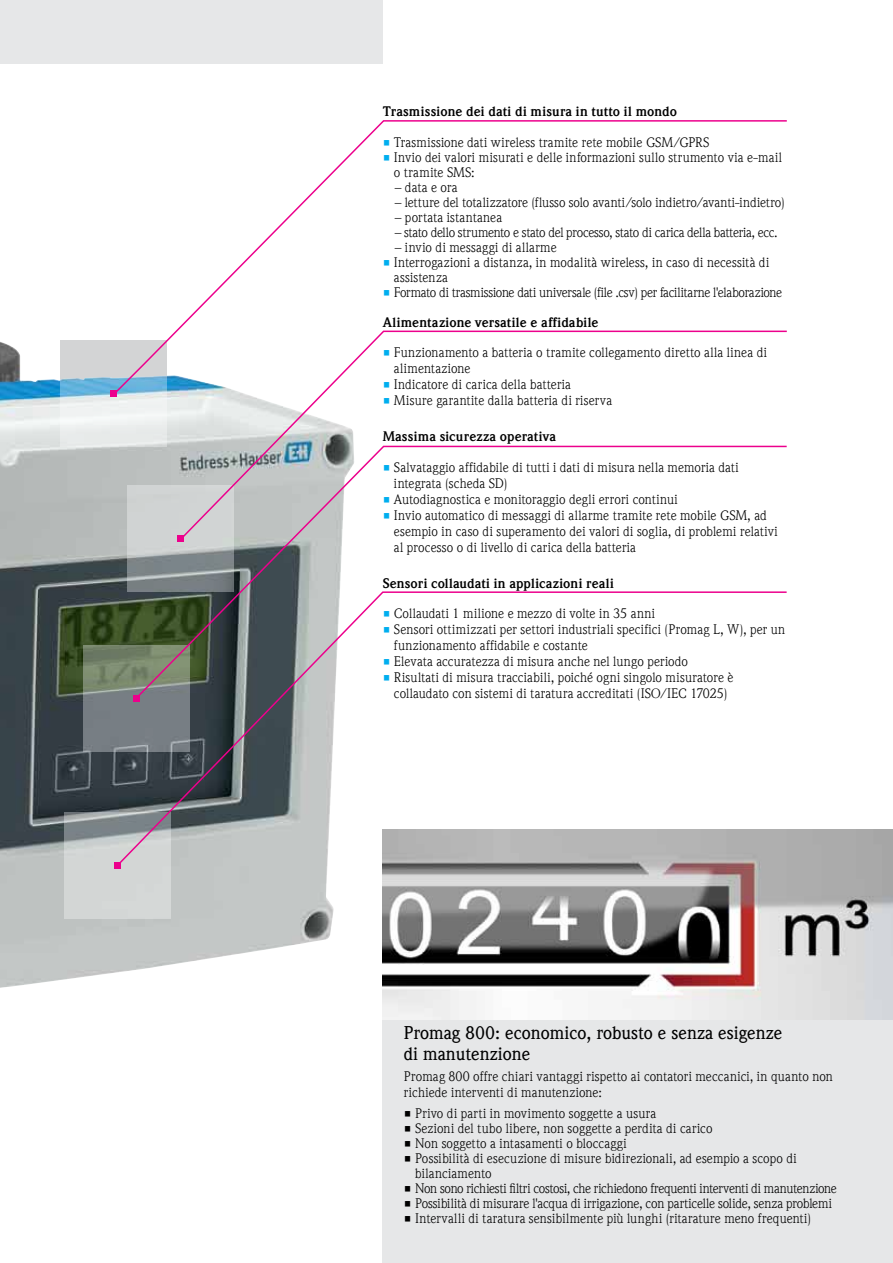
<style>
.page{position:relative;width:893px;height:1263px;background:#fff}
.page>*{position:absolute;margin:0;border:0;box-sizing:border-box;transform-origin:0 0}
.t1{font:500 18px/21.6px "E+H Weidemann Com";color:#000}
.t2{font:13.5px/15.9px "E+H Weidemann Com";letter-spacing:.01em;color:#000}
.t3{font:13.5px "E+H Weidemann Com";letter-spacing:-.02em;color:#000}
.t4{font:700 13.5px "E+H Weidemann Com";letter-spacing:.01em;color:#000}
.t5{font:13.5px "E+H Weidemann Com";letter-spacing:-.015em;color:#000}
.s1{color:#00aeef}
</style>
<div class="page">
<img style="left:0;top:342px;width:334px;height:646px">
<div style="left:0;top:0;width:383px;height:64px;background:#e6e7e8"></div>
<img style="left:383px;top:829px;width:510px;height:191px">
<svg style="left:61px;top:341px;width:106px;height:106px;fill:#e8eaea"></svg>
<svg style="left:128px;top:485px;width:8px;height:106px"></svg>
<svg style="left:64px;top:812px;width:107px;height:106px;background:#c6c9c9"></svg>
<div style="left:114px;top:862px;width:7px;height:6px;background:#ec008c"></div>
<svg style="left:111px;top:120px;width:676px;height:277px"></svg>
<svg style="left:83px;top:645px;width:35px;height:106px;background:#778179"></svg>
<svg style="left:180px;top:330px;width:607px;height:115px"></svg>
<svg style="left:136px;top:445px;width:651px;height:146px"></svg>
<svg style="left:118px;top:591px;width:670px;height:274px"></svg>
<div style="left:383px;top:1020px;width:510px;height:243px;background:#e6e7e8"></div>
<p class="t4" style="left:383px;top:103px;width:296px">Trasmissione dei dati di misura in tutto il mondo</p>
<p class="t2" style="left:383px;top:134px;width:328px"><span class="s1">•</span> Trasmissione dati wireless tramite rete mobile GSM/GPRS</p>
<p class="t2" style="left:394px;top:150px;width:389px;line-height:15px;text-indent:-11px"><span class="s1">•</span> Invio dei valori misurati e delle informazioni sullo strumento via e-mail o tramite SMS:</p>
<p class="t2" style="left:395px;top:179px;width:64px">– data e ora</p>
<p class="t2" style="left:395px;top:194px;width:392px">– letture del totalizzatore (flusso solo avanti/solo indietro/avanti-indietro)</p>
<p class="t2" style="left:395px;top:209px;width:109px">– portata istantanea</p>
<p class="t3" style="left:395px;top:224px;width:384px">– stato dello strumento e stato del processo, stato di carica della batteria, ecc.</p>
<p class="t2" style="left:395px;top:239px;width:164px">– invio di messaggi di allarme</p>
<p class="t2" style="left:394px;top:255px;width:377px;line-height:15px;text-indent:-11px"><span class="s1">•</span> Interrogazioni a distanza, in modalità wireless, in caso di necessità di assistenza</p>
<p class="t5" style="left:383px;top:284px;width:401px"><span class="s1">•</span> Formato di trasmissione dati universale (file .csv) per facilitarne l'elaborazione</p>
<p class="t4" style="left:383px;top:314px;width:217px">Alimentazione versatile e affidabile</p>
<p class="t2" style="left:394px;top:345px;width:375px;text-indent:-11px"><span class="s1">•</span> Funzionamento a batteria o tramite collegamento diretto alla linea di alimentazione</p>
<p class="t2" style="left:383px;top:377px;width:190px"><span class="s1">•</span> Indicatore di carica della batteria</p>
<p class="t2" style="left:383px;top:393px;width:231px"><span class="s1">•</span> Misure garantite dalla batteria di riserva</p>
<p class="t4" style="left:383px;top:429px;width:175px">Massima sicurezza operativa</p>
<p class="t2" style="left:394px;top:460px;width:346px;text-indent:-11px"><span class="s1">•</span> Salvataggio affidabile di tutti i dati di misura nella memoria dati integrata (scheda SD)</p>
<p class="t2" style="left:383px;top:492px;width:297px"><span class="s1">•</span> Autodiagnostica e monitoraggio degli errori continui</p>
<p class="t2" style="left:394px;top:508px;width:385px;text-indent:-11px"><span class="s1">•</span> Invio automatico di messaggi di allarme tramite rete mobile GSM, ad esempio in caso di superamento dei valori di soglia, di problemi relativi al processo o di livello di carica della batteria</p>
<p class="t4" style="left:383px;top:575px;width:233px">Sensori collaudati in applicazioni reali</p>
<p class="t2" style="left:383px;top:606px;width:274px"><span class="s1">•</span> Collaudati 1 milione e mezzo di volte in 35 anni</p>
<p class="t2" style="left:394px;top:622px;width:393px;text-indent:-11px"><span class="s1">•</span> Sensori ottimizzati per settori industriali specifici (Promag L, W), per un funzionamento affidabile e costante</p>
<p class="t2" style="left:383px;top:654px;width:307px"><span class="s1">•</span> Elevata accuratezza di misura anche nel lungo periodo</p>
<p class="t2" style="left:383px;top:670px;width:352px;text-align:center"><span class="s1">•</span> Risultati di misura tracciabili, poiché ogni singolo misuratore è collaudato con sistemi di taratura accreditati (ISO/IEC 17025)</p>
<h1 class="t1" style="left:404px;top:1022px;width:380px">Promag 800: economico, robusto e senza esigenze di manutenzione</h1>
<p class="t2" style="left:404px;top:1069px;width:430px">Promag 800 offre chiari vantaggi rispetto ai contatori meccanici, in quanto non richiede interventi di manutenzione:</p>
<p class="t2" style="left:404px;top:1106px;width:254px">• Privo di parti in movimento soggette a usura</p>
<p class="t2" style="left:404px;top:1121px;width:310px">• Sezioni del tubo libere, non soggette a perdita di carico</p>
<p class="t2" style="left:404px;top:1136px;width:224px">• Non soggetto a intasamenti o bloccaggi</p>
<p class="t2" style="left:415px;top:1151px;width:383px;line-height:15px;text-indent:-11px">• Possibilità di esecuzione di misure bidirezionali, ad esempio a scopo di bilanciamento</p>
<p class="t3" style="left:404px;top:1180px;width:434px">• Non sono richiesti filtri costosi, che richiedono frequenti interventi di manutenzione</p>
<p class="t2" style="left:404px;top:1196px;width:429px">• Possibilità di misurare l'acqua di irrigazione, con particelle solide, senza problemi</p>
<p class="t2" style="left:404px;top:1211px;width:409px">• Intervalli di taratura sensibilmente più lunghi (ritarature meno frequenti)</p>
</div>
